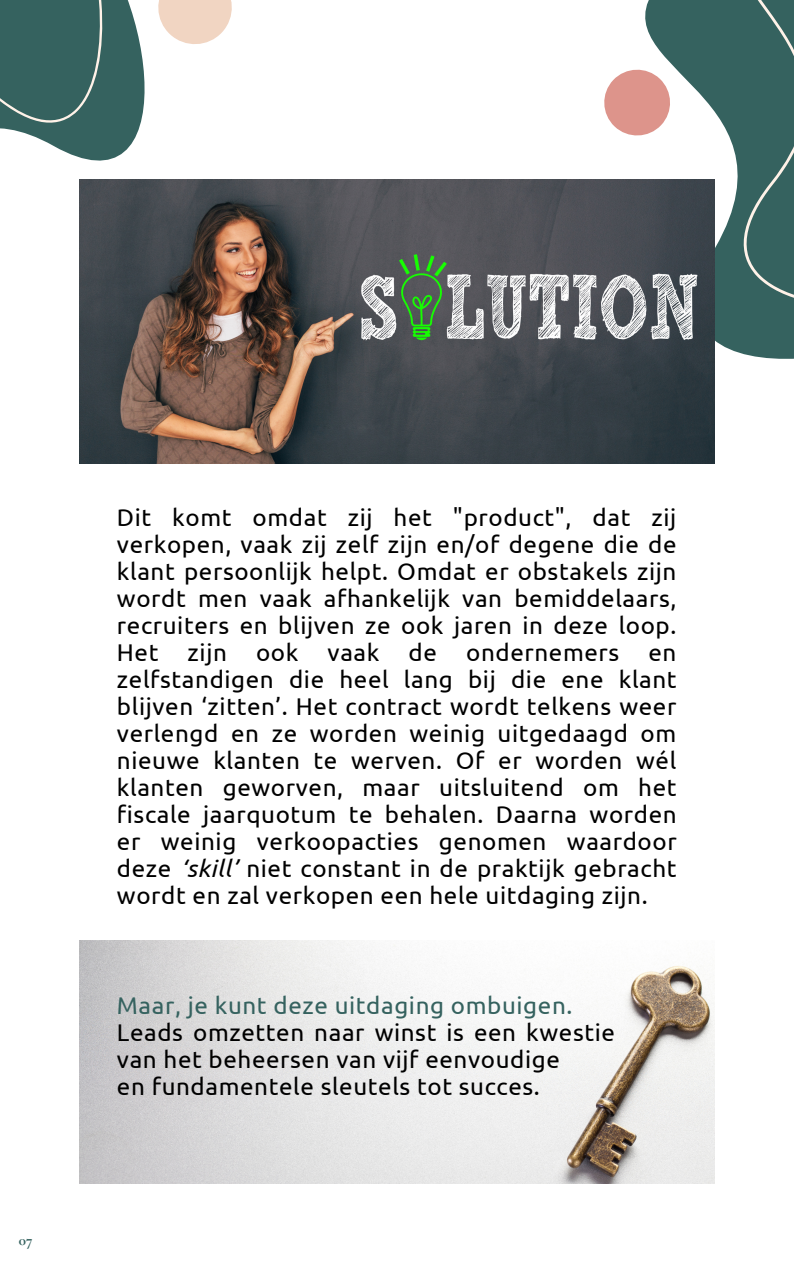
<style>
.page{position:relative;width:794px;height:1266px;background:#fff}
.page>*{position:absolute;margin:0;border:0;box-sizing:border-box;transform-origin:0 0}
.t1{font:24.15px/27px "Ubuntu";letter-spacing:.025em;color:#000;text-align:justify}
.t2{font:24.15px "Ubuntu";letter-spacing:.025em;color:#35625f}
.t3{font:700 15.15px "Cormorant Garamond";color:#35625f}
.s1{font-style:italic}
</style>
<div class="page">
<svg style="left:0;top:0;width:145px;height:161px;background:#517774"></svg>
<svg style="left:143px;top:0;width:89px;height:59px"></svg>
<svg style="left:645px;top:0;width:148px;height:415px;fill:#35625f"></svg>
<svg style="left:604px;top:56px;width:79px;height:93px"></svg>
<img style="left:79px;top:179px;width:635px;height:284px">
<img style="left:79px;top:940px;width:635px;height:243px">
<p class="t3" style="left:19px;top:1230px;width:15px">07</p>
<p class="t1" style="left:117px;top:503px;width:561px">Dit komt omdat zij het "product", dat zij verkopen, vaak zij zelf zijn en/of degene die de klant persoonlijk helpt. Omdat er obstakels zijn wordt men vaak afhankelijk van bemiddelaars, recruiters en blijven ze ook jaren in deze loop.<br>Het zijn ook vaak de ondernemers en zelfstandigen die heel lang bij die ene klant blijven ‘zitten’. Het contract wordt telkens weer verlengd en ze worden weinig uitgedaagd om nieuwe klanten te werven. Of er worden wél klanten geworven, maar uitsluitend om het fiscale jaarquotum te behalen. Daarna worden er weinig verkoopacties genomen waardoor deze <span class="s1">‘skill’</span> niet constant in de praktijk gebracht wordt en zal verkopen een hele uitdaging zijn.</p>
<p class="t2" style="left:117px;top:991px;width:456px">Maar, je kunt deze uitdaging ombuigen.</p>
<p class="t1" style="left:117px;top:1018px;width:499px;text-align:left">Leads omzetten naar winst is een kwestie van het beheersen van vijf eenvoudige<br>en fundamentele sleutels tot succes.</p>
</div>
